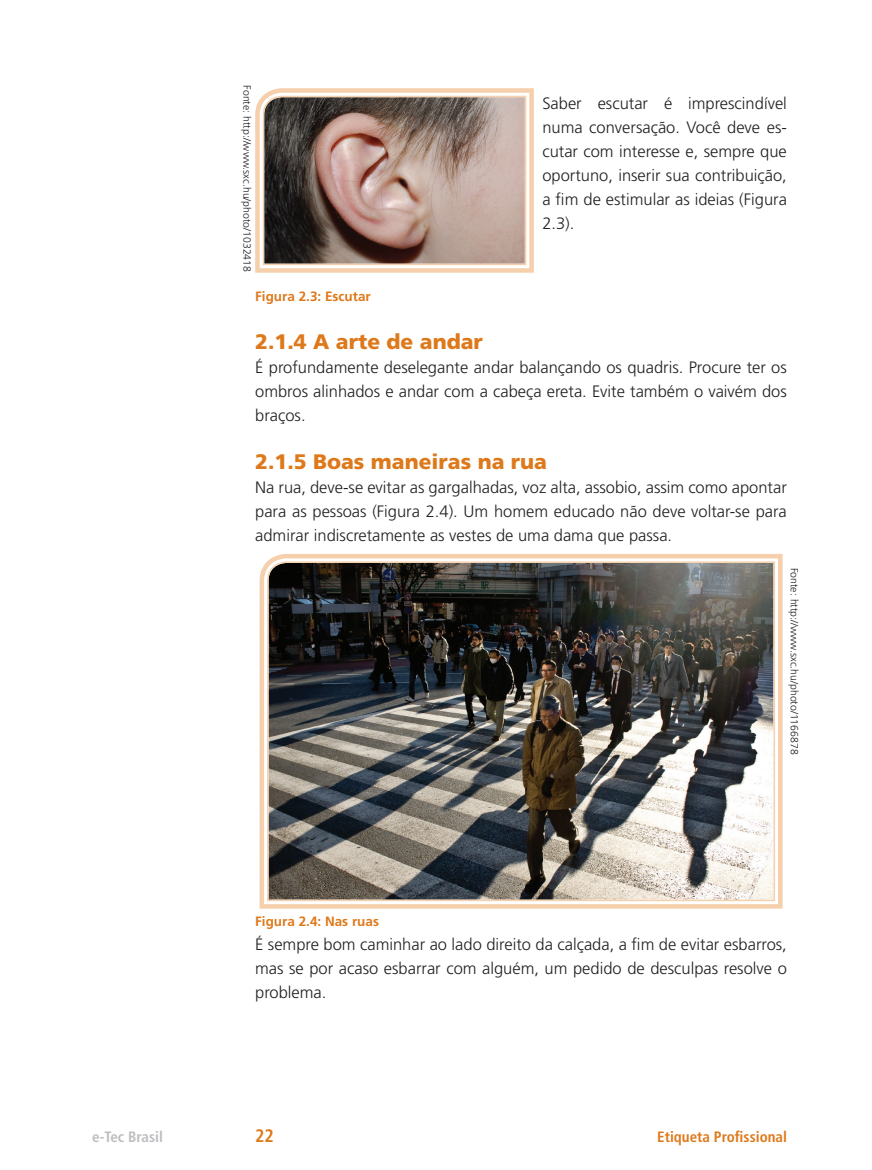
<style>
.page{position:relative;width:872px;height:1170px;background:#fff}
.page>*{position:absolute;margin:0;border:0;box-sizing:border-box;transform-origin:0 0}
.t1{font:900 21px "Frutiger LT Std";color:#de791b}
.t2{font:700 condensed 18px "Frutiger LT Std";color:#de791b}
.t3{font:300 16.5px/24px "Frutiger LT Std";color:#231f20;text-align:justify}
.t4{font:700 condensed 15px "Frutiger LT Std";color:#de791b}
.t5{font:700 condensed 15px "Frutiger LT Std";color:#bcbdc0}
.t6{font:700 13.5px "Frutiger LT Std";color:#de791b}
.t7{font:300 10.5px "Frutiger LT Std";color:#231f20}
</style>
<div class="page">
<svg style="left:255px;top:88px;width:279px;height:185px"></svg>
<svg style="left:262px;top:95px;width:265px;height:171px;background:#927d74"></svg>
<svg style="left:259px;top:554px;width:524px;height:355px"></svg>
<img style="left:266px;top:560px;width:510px;height:341px">
<p class="t7" style="left:253px;top:85px;width:188px;rotate:90deg">Fonte: http://www.sxc.hu/photo/1032418</p>
<p class="t3" style="left:542px;top:92px;width:246px">Saber escutar é imprescindível numa conversação. Você deve es&shy;cutar com interesse e, sempre que oportuno, inserir sua contribuição, a fim de estimular as ideias (Figura 2.3).</p>
<p class="t6" style="left:255px;top:288px;width:117px">Figura 2.3: Escutar</p>
<p class="t1" style="left:255px;top:329px;width:229px">2.1.4 A arte de andar</p>
<p class="t3" style="left:255px;top:356px;width:533px">É profundamente deselegante andar balançando os quadris. Procure ter os ombros alinhados e andar com a cabeça ereta. Evite também o vaivém dos braços.</p>
<p class="t1" style="left:255px;top:449px;width:293px">2.1.5 Boas maneiras na rua</p>
<p class="t3" style="left:255px;top:476px;width:533px">Na rua, deve-se evitar as gargalhadas, voz alta, assobio, assim como apontar para as pessoas (Figura 2.4). Um homem educado não deve voltar-se para admirar indiscretamente as vestes de uma dama que passa.</p>
<p class="t7" style="left:800px;top:567px;width:188px;rotate:90deg">Fonte: http://www.sxc.hu/photo/1166878</p>
<p class="t6" style="left:255px;top:912px;width:125px">Figura 2.4: Nas ruas</p>
<p class="t3" style="left:255px;top:932px;width:533px">É sempre bom caminhar ao lado direito da calçada, a fim de evitar esbarros, mas se por acaso esbarrar com alguém, um pedido de desculpas resolve o problema.</p>
<p class="t5" style="left:92px;top:1127px;width:72px">e-Tec Brasil</p>
<p class="t2" style="left:255px;top:1124px;width:20px">22</p>
<p class="t4" style="left:657px;top:1127px;width:131px">Etiqueta Profissional</p>
</div>
